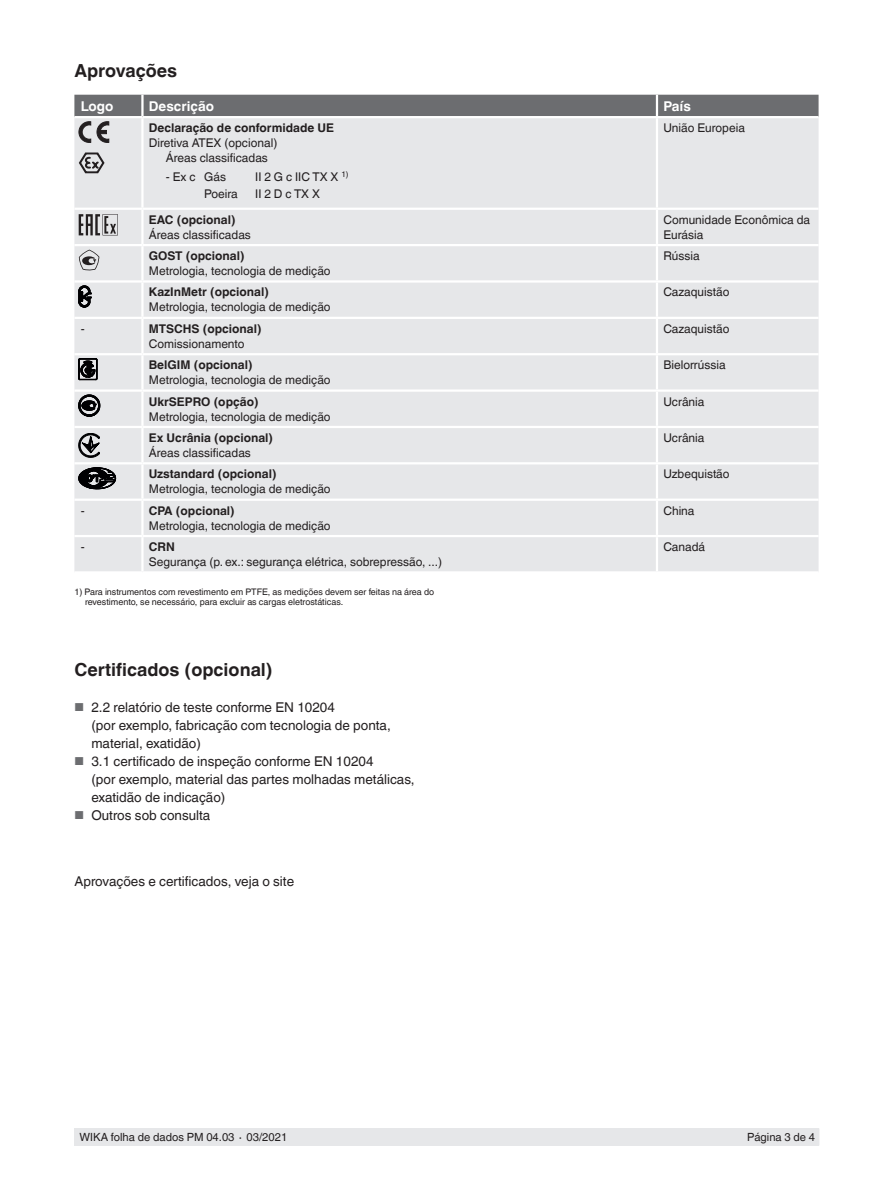
<style>
.page{position:relative;width:893px;height:1188px;background:#fff}
.page>*{position:absolute;margin:0;border:0;box-sizing:border-box;transform-origin:0 0}
.t1{font:700 18px "Helvetica World";color:#231f20}
.t2{font:13.5px/18px "Helvetica World";color:#231f20}
.t3{font:700 13.5px "Helvetica World";color:#fff}
.t4{font:12px/15px "Helvetica World";color:#231f20}
.t5{font:700 12px "Helvetica World";color:#231f20}
.t6{font:11.25px "Helvetica World";color:#231f20}
.t7{font:9px/10.5px "Helvetica World";color:#231f20}
.s1{font-size:11.55px;color:#6c6d70}
</style>
<div class="page">
<div style="left:75px;top:1128px;width:744px;height:17px;background:#e6e7e9"></div>
<div style="left:74px;top:142px;width:745px;height:429px;background:#e6e7e9"></div>
<hr style="left:142px;top:208px;width:515px;height:2px;background:#fff">
<hr style="left:142px;top:244px;width:515px;height:2px;background:#fff">
<hr style="left:142px;top:280px;width:515px;height:3px;background:#fff">
<hr style="left:142px;top:535px;width:515px;height:2px;background:#fff">
<hr style="left:141px;top:283px;width:3px;height:34px;background:#fff">
<hr style="left:656px;top:283px;width:2px;height:34px;background:#fff">
<hr style="left:141px;top:355px;width:3px;height:34px;background:#fff">
<hr style="left:656px;top:355px;width:2px;height:34px;background:#fff">
<hr style="left:141px;top:501px;width:3px;height:34px;background:#fff">
<hr style="left:656px;top:501px;width:2px;height:34px;background:#fff">
<hr style="left:142px;top:389px;width:515px;height:3px;background:#fff">
<hr style="left:141px;top:392px;width:3px;height:34px;background:#fff">
<hr style="left:657px;top:389px;width:162px;height:3px;background:#fff">
<hr style="left:656px;top:392px;width:2px;height:34px;background:#fff">
<hr style="left:142px;top:426px;width:515px;height:2px;background:#fff">
<hr style="left:657px;top:426px;width:162px;height:2px;background:#fff">
<hr style="left:142px;top:462px;width:515px;height:2px;background:#fff">
<hr style="left:657px;top:462px;width:162px;height:2px;background:#fff">
<hr style="left:142px;top:499px;width:515px;height:2px;background:#fff">
<hr style="left:657px;top:499px;width:162px;height:2px;background:#fff">
<hr style="left:74px;top:389px;width:68px;height:3px;background:#fff">
<hr style="left:74px;top:426px;width:68px;height:2px;background:#fff">
<hr style="left:74px;top:462px;width:68px;height:2px;background:#fff">
<hr style="left:74px;top:499px;width:68px;height:2px;background:#fff">
<hr style="left:74px;top:353px;width:68px;height:2px;background:#fff">
<hr style="left:142px;top:353px;width:515px;height:2px;background:#fff">
<hr style="left:657px;top:353px;width:162px;height:2px;background:#fff">
<hr style="left:74px;top:317px;width:68px;height:2px;background:#fff">
<hr style="left:142px;top:317px;width:515px;height:2px;background:#fff">
<hr style="left:141px;top:319px;width:3px;height:34px;background:#fff">
<hr style="left:657px;top:317px;width:162px;height:2px;background:#fff">
<hr style="left:656px;top:319px;width:2px;height:34px;background:#fff">
<hr style="left:141px;top:464px;width:3px;height:35px;background:#fff">
<hr style="left:656px;top:464px;width:2px;height:35px;background:#fff">
<hr style="left:74px;top:208px;width:68px;height:2px;background:#fff">
<hr style="left:74px;top:280px;width:68px;height:3px;background:#fff">
<hr style="left:74px;top:535px;width:68px;height:2px;background:#fff">
<hr style="left:657px;top:208px;width:162px;height:2px;background:#fff">
<hr style="left:657px;top:280px;width:162px;height:3px;background:#fff">
<hr style="left:657px;top:535px;width:162px;height:2px;background:#fff">
<hr style="left:657px;top:244px;width:162px;height:2px;background:#fff">
<hr style="left:74px;top:244px;width:68px;height:2px;background:#fff">
<hr style="left:656px;top:118px;width:2px;height:90px;background:#fff">
<hr style="left:141px;top:118px;width:3px;height:90px;background:#fff">
<hr style="left:141px;top:428px;width:3px;height:34px;background:#fff">
<hr style="left:656px;top:428px;width:2px;height:34px;background:#fff">
<hr style="left:656px;top:210px;width:2px;height:34px;background:#fff">
<hr style="left:656px;top:246px;width:2px;height:34px;background:#fff">
<hr style="left:656px;top:537px;width:2px;height:34px;background:#fff">
<hr style="left:141px;top:210px;width:3px;height:34px;background:#fff">
<hr style="left:141px;top:246px;width:3px;height:34px;background:#fff">
<hr style="left:141px;top:537px;width:3px;height:34px;background:#fff">
<svg style="left:74px;top:95px;width:745px;height:47px;background:#afb0b2"></svg>
<svg style="left:79px;top:152px;width:26px;height:22px"></svg>
<svg style="left:79px;top:214px;width:39px;height:21px"></svg>
<svg style="left:79px;top:250px;width:20px;height:21px"></svg>
<svg style="left:79px;top:286px;width:12px;height:21px"></svg>
<svg style="left:79px;top:359px;width:18px;height:21px"></svg>
<svg style="left:79px;top:395px;width:21px;height:21px"></svg>
<svg style="left:79px;top:433px;width:21px;height:24px"></svg>
<svg style="left:79px;top:468px;width:37px;height:21px"></svg>
<h1 class="t1" style="left:74px;top:60px;width:104px">Aprovações</h1>
<p class="t3" style="left:81px;top:98px;width:34px">Logo</p>
<p class="t3" style="left:149px;top:98px;width:67px">Descrição</p>
<p class="t3" style="left:663px;top:98px;width:29px">País</p>
<p class="t5" style="left:149px;top:121px;width:187px">Declaração de conformidade UE</p>
<p class="t4" style="left:166px;top:135px;width:113px;text-indent:-17px">Diretiva ATEX (opcional)<br>Áreas classificadas</p>
<p class="t4" style="left:166px;top:169px;width:62px">- Ex c Gás</p>
<p class="t4" style="left:255px;top:169px;width:95px">II 2 G c IIC TX X <sup>1)</sup></p>
<p class="t4" style="left:204px;top:186px;width:35px">Poeira</p>
<p class="t4" style="left:255px;top:186px;width:66px">II 2 D c TX X</p>
<p class="t4" style="left:663px;top:120px;width:83px">União Europeia</p>
<p class="t5" style="left:149px;top:213px;width:88px">EAC (opcional)</p>
<p class="t4" style="left:149px;top:227px;width:104px">Áreas classificadas</p>
<p class="t4" style="left:663px;top:212px;width:148px">Comunidade Econômica da<br>Eurásia</p>
<p class="t5" style="left:149px;top:249px;width:97px">GOST (opcional)</p>
<p class="t4" style="left:149px;top:263px;width:183px">Metrologia, tecnologia de medição</p>
<p class="t4" style="left:663px;top:248px;width:38px">Rússia</p>
<p class="t5" style="left:149px;top:285px;width:122px">KazInMetr (opcional)</p>
<p class="t4" style="left:149px;top:300px;width:183px">Metrologia, tecnologia de medição</p>
<p class="t4" style="left:663px;top:285px;width:68px">Cazaquistão</p>
<p class="t4" style="left:81px;top:321px;width:5px">-</p>
<p class="t5" style="left:149px;top:322px;width:114px">MTSCHS (opcional)</p>
<p class="t4" style="left:149px;top:336px;width:97px">Comissionamento</p>
<p class="t4" style="left:663px;top:321px;width:68px">Cazaquistão</p>
<p class="t5" style="left:149px;top:358px;width:105px">BelGIM (opcional)</p>
<p class="t4" style="left:149px;top:373px;width:183px">Metrologia, tecnologia de medição</p>
<p class="t4" style="left:663px;top:358px;width:64px">Bielorrússia</p>
<p class="t5" style="left:149px;top:394px;width:111px">UkrSEPRO (opção)</p>
<p class="t4" style="left:149px;top:409px;width:183px">Metrologia, tecnologia de medição</p>
<p class="t4" style="left:663px;top:394px;width:43px">Ucrânia</p>
<p class="t5" style="left:149px;top:431px;width:126px">Ex Ucrânia (opcional)</p>
<p class="t4" style="left:149px;top:445px;width:104px">Áreas classificadas</p>
<p class="t4" style="left:663px;top:430px;width:43px">Ucrânia</p>
<p class="t5" style="left:149px;top:467px;width:129px">Uzstandard (opcional)</p>
<p class="t4" style="left:149px;top:482px;width:183px">Metrologia, tecnologia de medição</p>
<p class="t4" style="left:663px;top:467px;width:68px">Uzbequistão</p>
<p class="t4" style="left:81px;top:503px;width:5px">-</p>
<p class="t5" style="left:149px;top:504px;width:87px">CPA (opcional)</p>
<p class="t4" style="left:149px;top:518px;width:183px">Metrologia, tecnologia de medição</p>
<p class="t4" style="left:663px;top:503px;width:33px">China</p>
<p class="t4" style="left:81px;top:539px;width:5px">-</p>
<p class="t5" style="left:149px;top:540px;width:27px">CRN</p>
<p class="t4" style="left:149px;top:554px;width:295px">Segurança (p. ex.: segurança elétrica, sobrepressão, ...)</p>
<p class="t4" style="left:663px;top:539px;width:43px">Canadá</p>
<p class="t7" style="left:85px;top:586px;width:351px;text-indent:-11px">1) Para instrumentos com revestimento em PTFE, as medições devem ser feitas na área do revestimento, se necessário, para excluir as cargas eletrostáticas.</p>
<h1 class="t1" style="left:74px;top:659px;width:200px">Certificados (opcional)</h1>
<p class="t2" style="left:91px;top:698px;width:301px;text-indent:-17px"><span class="s1">■</span> 2.2 relatório de teste conforme EN 10204<br>(por exemplo, fabricação com tecnologia de ponta, material, exatidão)</p>
<p class="t2" style="left:91px;top:752px;width:325px;text-indent:-17px"><span class="s1">■</span> 3.1 certificado de inspeção conforme EN 10204<br>(por exemplo, material das partes molhadas metálicas, exatidão de indicação)</p>
<p class="t2" style="left:74px;top:806px;width:137px"><span class="s1">■</span> Outros sob consulta</p>
<p class="t2" style="left:74px;top:872px;width:221px">Aprovações e certificados, veja o site</p>
<p class="t6" style="left:80px;top:1131px;width:209px">WIKA folha de dados PM 04.03 ∙ 03/2021</p>
<p class="t6" style="left:747px;top:1131px;width:69px">Página 3 de 4</p>
</div>
